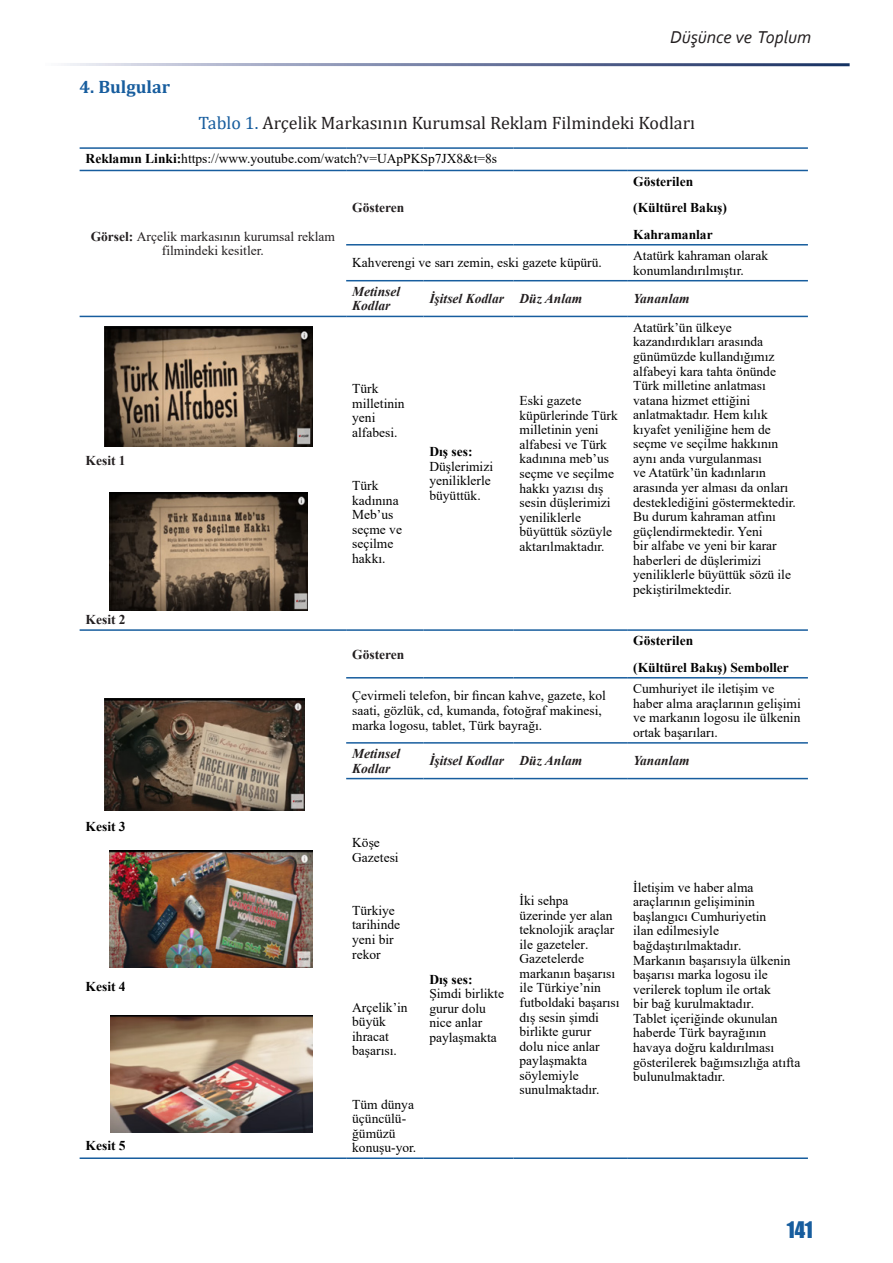
<style>
.page{position:relative;width:893px;height:1263px;background:#fff}
.page>*{position:absolute;margin:0;border:0;box-sizing:border-box;transform-origin:0 0}
.t1{font:21px "Impact";color:#175d9e}
.başlık_1{font:18px "Cambria";color:#231f20}
.t2{font:italic 18px "Corbel";color:#231f20}
.başlık_1-2{font:700 18px "Cambria";color:#175d9e}
.t3{font:13.5px/14.5px "Times New Roman";color:#000}
.t4{font:700 13.5px "Times New Roman";color:#000}
.t5{font:italic 700 13.5px/14.5px "Times New Roman";color:#231f20}
.t6{font:13.5px/14.5px "Times New Roman";color:#231f20;text-align:center}
.t7{font:700 13.5px "Times New Roman";color:#231f20}
.s1{color:#175d9e}
.s2{font-weight:700}
</style>
<div class="page">
<img style="left:105px;top:326px;width:207px;height:120px">
<hr style="left:80px;top:147px;width:266px;height:2px;background:#175d9e">
<hr style="left:346px;top:147px;width:77px;height:2px;background:#175d9e">
<hr style="left:423px;top:147px;width:90px;height:2px;background:#175d9e">
<hr style="left:513px;top:147px;width:114px;height:2px;background:#175d9e">
<hr style="left:627px;top:147px;width:181px;height:2px;background:#175d9e">
<hr style="left:80px;top:170px;width:266px;height:1px;background:#175d9e">
<hr style="left:346px;top:170px;width:77px;height:1px;background:#175d9e">
<hr style="left:423px;top:170px;width:90px;height:1px;background:#175d9e">
<hr style="left:513px;top:170px;width:114px;height:1px;background:#175d9e">
<hr style="left:627px;top:170px;width:181px;height:1px;background:#175d9e">
<hr style="left:346px;top:244px;width:77px;height:1px;background:#175d9e">
<hr style="left:423px;top:244px;width:90px;height:1px;background:#175d9e">
<hr style="left:513px;top:244px;width:114px;height:1px;background:#175d9e">
<hr style="left:627px;top:244px;width:181px;height:1px;background:#175d9e">
<hr style="left:346px;top:280px;width:77px;height:1px;background:#175d9e">
<hr style="left:423px;top:280px;width:90px;height:1px;background:#175d9e">
<hr style="left:513px;top:280px;width:114px;height:1px;background:#175d9e">
<hr style="left:627px;top:280px;width:181px;height:1px;background:#175d9e">
<hr style="left:80px;top:316px;width:266px;height:1px;background:#175d9e">
<hr style="left:346px;top:316px;width:77px;height:1px;background:#175d9e">
<hr style="left:423px;top:316px;width:90px;height:1px;background:#175d9e">
<hr style="left:513px;top:316px;width:114px;height:1px;background:#175d9e">
<hr style="left:627px;top:316px;width:181px;height:1px;background:#175d9e">
<hr style="left:80px;top:629px;width:266px;height:2px;background:#175d9e">
<hr style="left:346px;top:629px;width:77px;height:2px;background:#175d9e">
<hr style="left:423px;top:629px;width:90px;height:2px;background:#175d9e">
<hr style="left:513px;top:629px;width:114px;height:2px;background:#175d9e">
<hr style="left:627px;top:629px;width:181px;height:2px;background:#175d9e">
<hr style="left:346px;top:677px;width:77px;height:1px;background:#175d9e">
<hr style="left:423px;top:677px;width:90px;height:1px;background:#175d9e">
<hr style="left:513px;top:677px;width:114px;height:1px;background:#175d9e">
<hr style="left:627px;top:677px;width:181px;height:1px;background:#175d9e">
<hr style="left:346px;top:742px;width:77px;height:2px;background:#175d9e">
<hr style="left:423px;top:742px;width:90px;height:2px;background:#175d9e">
<hr style="left:513px;top:742px;width:114px;height:2px;background:#175d9e">
<hr style="left:627px;top:742px;width:181px;height:2px;background:#175d9e">
<hr style="left:346px;top:778px;width:77px;height:1px;background:#175d9e">
<hr style="left:423px;top:778px;width:90px;height:1px;background:#175d9e">
<hr style="left:513px;top:778px;width:114px;height:1px;background:#175d9e">
<hr style="left:627px;top:778px;width:181px;height:1px;background:#175d9e">
<hr style="left:80px;top:1157px;width:266px;height:2px;background:#175d9e">
<hr style="left:346px;top:1157px;width:77px;height:2px;background:#175d9e">
<hr style="left:423px;top:1157px;width:90px;height:2px;background:#175d9e">
<hr style="left:513px;top:1157px;width:114px;height:2px;background:#175d9e">
<hr style="left:627px;top:1157px;width:181px;height:2px;background:#175d9e">
<img style="left:109px;top:492px;width:199px;height:119px">
<img style="left:105px;top:699px;width:200px;height:111px">
<img style="left:109px;top:850px;width:203px;height:118px">
<img style="left:110px;top:1016px;width:202px;height:117px">
<p class="başlık_1-2" style="left:80px;top:74px;width:92px">4. Bulgular</p>
<h2 class="t2" style="left:670px;top:26px;width:143px">Düşünce ve Toplum</h2>
<p class="başlık_1" style="left:199px;top:113px;width:498px"><span class="s1">Tablo 1.</span> Arçelik Markasının Kurumsal Reklam Filmindeki Kodları</p>
<p class="t3" style="left:86px;top:151px;width:413px"><span class="s2">Reklamın Linki:</span>https://www.youtube.com/watch?v=UApPKSp7JX8&amp;t=8s</p>
<p class="t6" style="left:91px;top:229px;width:246px"><span class="s2">Görsel:</span> Arçelik markasının kurumsal reklam filmindeki kesitler.</p>
<p class="t7" style="left:86px;top:450px;width:42px">Kesit 1</p>
<p class="t7" style="left:86px;top:610px;width:42px">Kesit 2</p>
<p class="t7" style="left:352px;top:198px;width:54px">Gösteren</p>
<p class="t4" style="left:633px;top:171px;width:61px">Gösterilen</p>
<p class="t4" style="left:633px;top:198px;width:95px">(Kültürel Bakış)</p>
<p class="t4" style="left:633px;top:224px;width:81px">Kahramanlar</p>
<p class="t3" style="left:352px;top:255px;width:251px">Kahverengi ve sarı zemin, eski gazete küpürü.</p>
<p class="t3" style="left:633px;top:248px;width:136px">Atatürk kahraman olarak konumlandırılmıştır.</p>
<p class="t5" style="left:352px;top:284px;width:50px">Metinsel<br>Kodlar</p>
<p class="t5" style="left:429px;top:291px;width:76px">İşitsel Kodlar</p>
<p class="t5" style="left:519px;top:291px;width:64px">Düz Anlam</p>
<p class="t5" style="left:633px;top:291px;width:58px">Yananlam</p>
<p class="t3" style="left:352px;top:381px;width:54px">Türk milletinin yeni alfabesi.</p>
<p class="t3" style="left:352px;top:478px;width:51px">Türk kadınına<br>Meb’us seçme ve seçilme hakkı.</p>
<p class="t3" style="left:429px;top:444px;width:65px"><span class="s2">Dış ses:<br></span>Düşlerimizi yeniliklerle büyüttük.</p>
<p class="t7" style="left:352px;top:644px;width:54px">Gösteren</p>
<p class="t3" style="left:519px;top:393px;width:100px">Eski gazete küpürlerinde Türk milletinin yeni alfabesi ve Türk kadınına meb’us seçme ve seçilme hakkı yazısı dış sesin düşlerimizi yeniliklerle büyüttük sözüyle aktarılmaktadır.</p>
<p class="t3" style="left:633px;top:320px;width:164px">Atatürk’ün ülkeye kazandırdıkları arasında günümüzde kullandığımız alfabeyi kara tahta önünde<br>Türk milletine anlatması vatana hizmet ettiğini anlatmaktadır. Hem kılık kıyafet yeniliğine hem de seçme ve seçilme hakkının aynı anda vurgulanması<br>ve Atatürk’ün kadınların arasında yer alması da onları desteklediğini göstermektedir.<br>Bu durum kahraman atfını güçlendirmektedir. Yeni<br>bir alfabe ve yeni bir karar haberleri de düşlerimizi yeniliklerle büyüttük sözü ile pekiştirilmektedir.</p>
<p class="t4" style="left:633px;top:631px;width:61px">Gösterilen</p>
<p class="t4" style="left:633px;top:657px;width:157px">(Kültürel Bakış) Semboller</p>
<p class="t3" style="left:352px;top:688px;width:255px">Çevirmeli telefon, bir fincan kahve, gazete, kol saati, gözlük, cd, kumanda, fotoğraf makinesi, marka logosu, tablet, Türk bayrağı.</p>
<p class="t3" style="left:633px;top:681px;width:169px">Cumhuriyet ile iletişim ve haber alma araçlarının gelişimi ve markanın logosu ile ülkenin ortak başarıları.</p>
<p class="t5" style="left:352px;top:746px;width:50px">Metinsel<br>Kodlar</p>
<p class="t5" style="left:429px;top:753px;width:76px">İşitsel Kodlar</p>
<p class="t5" style="left:519px;top:753px;width:64px">Düz Anlam</p>
<p class="t5" style="left:633px;top:753px;width:58px">Yananlam</p>
<p class="t4" style="left:86px;top:817px;width:42px">Kesit 3</p>
<p class="t4" style="left:86px;top:977px;width:42px">Kesit 4</p>
<p class="t4" style="left:86px;top:1136px;width:42px">Kesit 5</p>
<p class="t3" style="left:352px;top:835px;width:48px">Köşe<br>Gazetesi</p>
<p class="t3" style="left:352px;top:902px;width:49px">Türkiye tarihinde yeni bir rekor</p>
<p class="t3" style="left:352px;top:999px;width:57px">Arçelik’in büyük ihracat başarısı.</p>
<p class="t3" style="left:429px;top:971px;width:76px"><span class="s2">Dış ses:<br></span>Şimdi birlikte gurur dolu nice anlar paylaşmakta</p>
<p class="t3" style="left:352px;top:1096px;width:66px">Tüm dünya üçüncülü&shy;ğümüzü konuşu-yor.</p>
<p class="t3" style="left:519px;top:893px;width:102px">İki sehpa<br>üzerinde yer alan teknolojik araçlar ile gazeteler.<br>Gazetelerde markanın başarısı ile Türkiye’nin futboldaki başarısı dış sesin şimdi birlikte gurur<br>dolu nice anlar paylaşmakta söylemiyle sunulmaktadır.</p>
<p class="t3" style="left:633px;top:879px;width:169px">İletişim ve haber alma araçlarının gelişiminin başlangıcı Cumhuriyetin<br>ilan edilmesiyle bağdaştırılmaktadır.<br>Markanın başarısıyla ülkenin başarısı marka logosu ile verilerek toplum ile ortak<br>bir bağ kurulmaktadır.<br>Tablet içeriğinde okunulan haberde Türk bayrağının havaya doğru kaldırılması gösterilerek bağımsızlığa atıfta bulunulmaktadır.</p>
<h1 class="t1" style="left:787px;top:1213px;width:28px">141</h1>
</div>
